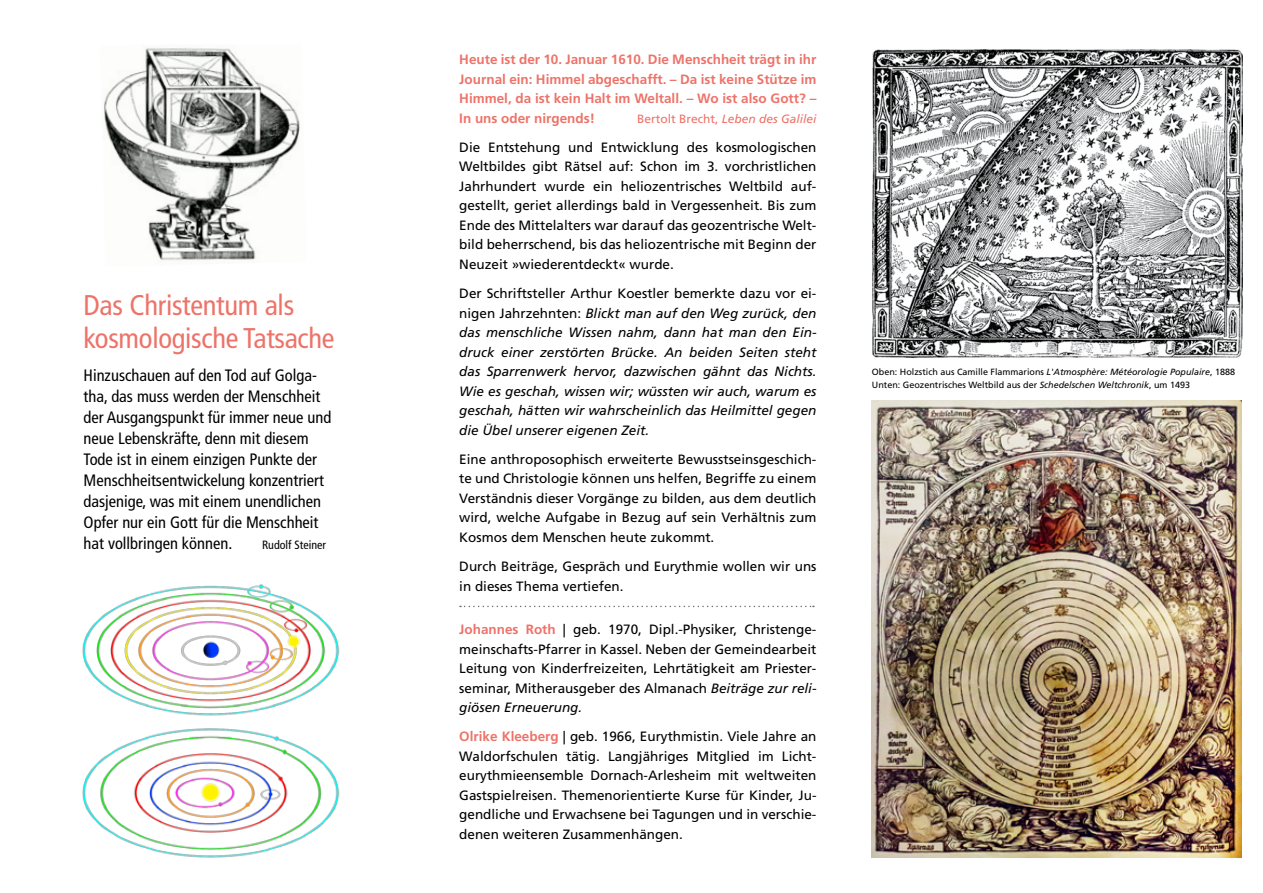
<style>
.page{position:relative;width:1263px;height:893px;background:#fff}
.page>*{position:absolute;margin:0;border:0;box-sizing:border-box;transform-origin:0 0}
.t1{font:condensed 28.5px/33px "Frutiger";letter-spacing:-.01em;color:#ed7369}
.t2{font:condensed 16.5px/21px "Frutiger";color:#000}
.t3{font:13.5px/19.5px "Frutiger";color:#000;text-align:justify}
.t4{font:italic 13.5px/19.5px "Frutiger";color:#000;text-align:justify}
.t5{font:700 13.5px/19.5px "Frutiger";color:#ed7369;text-align:justify}
.t6{font:italic 12px "Frutiger";color:#ed7369}
.t7{font:condensed 12px "Frutiger";color:#000}
.t8{font:9px/13.5px "Frutiger";color:#000}
.s1{font-style:normal}
.s2{font-weight:700;color:#ed7369}
.s3{font-style:italic}
</style>
<div class="page">
<img style="left:872px;top:49px;width:370px;height:308px">
<svg style="left:82px;top:584px;width:258px;height:132px"></svg>
<img style="left:82px;top:728px;width:258px;height:130px">
<img style="left:871px;top:401px;width:370px;height:457px">
<svg style="left:460px;top:606px;width:354px;height:1px"></svg>
<img style="left:103px;top:47px;width:197px;height:214px">
<h1 class="t1" style="left:84px;top:289px;width:252px">Das Christentum als kosmologische Tatsache</h1>
<p class="t2" style="left:84px;top:365px;width:249px">Hinzuschauen auf den Tod auf Golga&shy;tha, das muss werden der Menschheit der Ausgangspunkt für immer neue und neue Lebenskräfte, denn mit diesem Tode ist in einem einzigen Punkte der Menschheitsentwickelung konzentriert dasjenige, was mit einem unendlichen Opfer nur ein Gott für die Menschheit hat vollbringen können.</p>
<p class="t7" style="left:262px;top:538px;width:65px">Rudolf Steiner</p>
<p class="t5" style="left:459px;top:50px;width:359px">Heute ist der 10. Januar 1610. Die Menschheit trägt in ihr Journal ein: Himmel abgeschafft. – Da ist keine Stütze im Himmel, da ist kein Halt im Weltall. – Wo ist also Gott? – In uns oder nirgends!</p>
<p class="t6" style="left:637px;top:111px;width:181px"><span class="s1">Bertolt Brecht,</span> Leben des Galilei</p>
<p class="t3" style="left:459px;top:138px;width:359px">Die Entstehung und Entwicklung des kosmologischen Weltbildes gibt Rätsel auf: Schon im 3. vorchristlichen Jahrhundert wurde ein heliozentrisches Weltbild auf&shy;gestellt, geriet allerdings bald in Vergessenheit. Bis zum Ende des Mittelalters war darauf das geozentrische Welt&shy;bild beherrschend, bis das heliozentrische mit Beginn der Neuzeit »wiederentdeckt« wurde.</p>
<p class="t4" style="left:459px;top:284px;width:359px"><span class="s1">Der Schriftsteller Arthur Koestler bemerkte dazu vor ei&shy;nigen Jahrzehnten:</span> Blickt man auf den Weg zurück, den das menschliche Wissen nahm, dann hat man den Ein&shy;druck einer zerstörten Brücke. An beiden Seiten steht das Sparrenwerk hervor, dazwischen gähnt das Nichts.<br>Wie es geschah, wissen wir; wüssten wir auch, warum es geschah, hätten wir wahrscheinlich das Heilmittel gegen die Übel unserer eigenen Zeit.</p>
<p class="t3" style="left:459px;top:449px;width:359px">Eine anthroposophisch erweiterte Bewusstseinsgeschich&shy;te und Christologie können uns helfen, Begriffe zu einem Verständnis dieser Vorgänge zu bilden, aus dem deutlich wird, welche Aufgabe in Bezug auf sein Verhältnis zum Kosmos dem Menschen heute zukommt.</p>
<p class="t3" style="left:459px;top:557px;width:359px">Durch Beiträge, Gespräch und Eurythmie wollen wir uns in dieses Thema vertiefen.</p>
<p class="t3" style="left:459px;top:620px;width:359px"><span class="s2">Johannes Roth</span> | geb. 1970, Dipl.-Physiker, Christenge&shy;meinschafts-Pfarrer in Kassel. Neben der Gemeindearbeit Leitung von Kinderfreizeiten, Lehrtätigkeit am Priester&shy;seminar, Mitherausgeber des Almanach <span class="s3">Beiträge zur reli&shy;giösen Erneuerung.</span></p>
<p class="t3" style="left:459px;top:727px;width:359px"><span class="s2">Olrike Kleeberg</span> | geb. 1966, Eurythmistin. Viele Jahre an Waldorfschulen tätig. Langjähriges Mitglied im Licht&shy;eurythmieensemble Dornach-Arlesheim mit weltweiten Gastspielreisen. Themenorientierte Kurse für Kinder, Ju&shy;gendliche und Erwachsene bei Tagungen und in verschie&shy;denen weiteren Zusammenhängen.</p>
<p class="t8" style="left:872px;top:365px;width:365px">Oben: Holzstich aus Camille Flammarions <span class="s3">L'Atmosphère: Météorologie Populaire</span>, 1888<br>Unten: Geozentrisches Weltbild aus der <span class="s3">Schedelschen Weltchronik</span>, um 1493</p>
</div>
